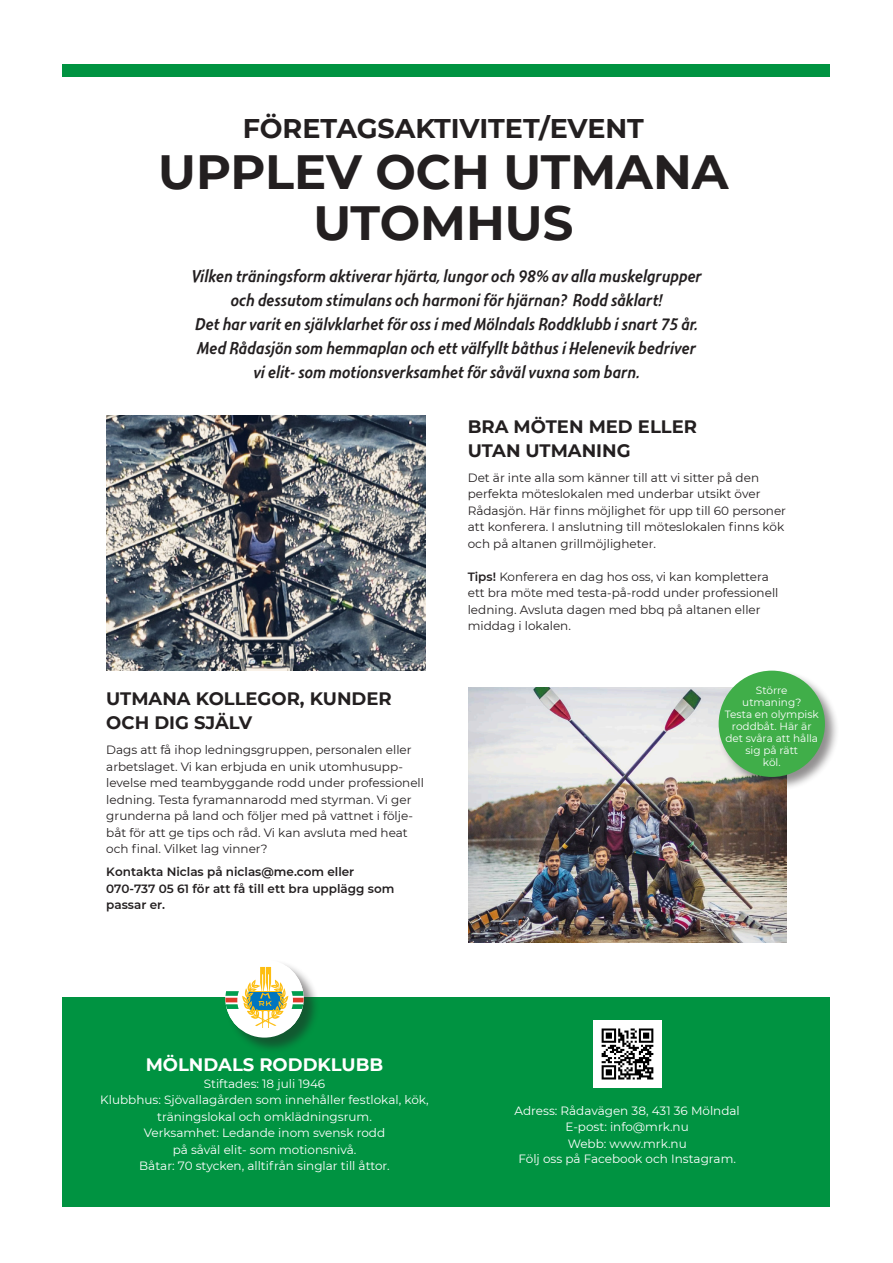
<style>
.page{position:relative;width:893px;height:1263px;background:#fff}
.page>*{position:absolute;margin:0;border:0;box-sizing:border-box;transform-origin:0 0}
.t1{font:700 48px "Montserrat";color:#231f20}
.t2{font:700 27px "Montserrat";color:#231f20}
.t3{font:italic 18px "Montara";color:#231f20}
.t4{font:700 18px/24px "Montserrat";color:#231f20}
.t5{font:700 18px "Montserrat";color:#fff}
.t6{font:12px/16.5px "Montserrat";color:#231f20}
.t7{font:12px/16.5px "Montserrat";color:#fff;text-align:center}
.t8{font:600 12px/16.5px "Montserrat";color:#231f20}
.t9{font:10.5px/12px "Montserrat";color:#fff;text-align:center}
.s1{font-weight:600}
</style>
<div class="page">
<img style="left:468px;top:688px;width:318px;height:255px">
<img style="left:107px;top:415px;width:318px;height:256px">
<div style="left:717px;top:669px;width:123px;height:122px;background:#231f20;opacity:.5"></div>
<div style="left:719px;top:671px;width:106px;height:106px;background:#40ae49;border-radius:50%"></div>
<div style="left:62px;top:997px;width:767px;height:209px;background:#009341"></div>
<div style="left:62px;top:64px;width:767px;height:13px;background:#009341"></div>
<img style="left:593px;top:1020px;width:68px;height:68px">
<div style="left:226px;top:959px;width:94px;height:95px;background:#231f20;opacity:.5"></div>
<div style="left:225px;top:959px;width:79px;height:78px;background:#fff;border-radius:50%"></div>
<svg style="left:225px;top:967px;width:79px;height:61px"></svg>
<p class="t2" style="left:243px;top:109px;width:403px">FÖRETAGSAKTIVITET/EVENT</p>
<p class="t1" style="left:158px;top:137px;width:572px">UPPLEV OCH UTMANA</p>
<p class="t1" style="left:313px;top:188px;width:262px">UTOMHUS</p>
<p class="t3" style="left:191px;top:266px;width:512px">Vilken träningsform aktiverar hjärta, lungor och 98% av alla muskelgrupper</p>
<p class="t3" style="left:231px;top:290px;width:433px">och dessutom stimulans och harmoni för hjärnan? Rodd såklart!</p>
<p class="t3" style="left:195px;top:314px;width:504px">Det har varit en självklarhet för oss i med Mölndals Roddklubb i snart 75 år.</p>
<p class="t3" style="left:197px;top:338px;width:500px">Med Rådasjön som hemmaplan och ett välfyllt båthus i Helenevik bedriver</p>
<p class="t3" style="left:253px;top:362px;width:388px">vi elit- som motionsverksamhet för såväl vuxna som barn.</p>
<p class="t4" style="left:106px;top:686px;width:287px">UTMANA KOLLEGOR, KUNDER<br>OCH DIG SJÄLV</p>
<p class="t6" style="left:106px;top:741px;width:319px">Dags att få ihop ledningsgruppen, personalen eller arbetslaget. Vi kan erbjuda en unik utomhusupp&shy;levelse med teambyggande rodd under professionell ledning. Testa fyramannarodd med styrman. Vi ger grunderna på land och följer med på vattnet i följe&shy;båt för att ge tips och råd. Vi kan avsluta med heat och final. Vilket lag vinner?</p>
<p class="t8" style="left:106px;top:863px;width:290px">Kontakta Niclas på niclas@me.com eller<br>070-737 05 61 för att få till ett bra upplägg som passar er.</p>
<p class="t4" style="left:468px;top:414px;width:231px">BRA MÖTEN MED ELLER<br>UTAN UTMANING</p>
<p class="t6" style="left:468px;top:469px;width:320px">Det är inte alla som känner till att vi sitter på den perfekta möteslokalen med underbar utsikt över Rådasjön. Här finns möjlighet för upp till 60 personer att konferera. I anslutning till möteslokalen finns kök och på altanen grillmöjligheter.</p>
<p class="t6" style="left:468px;top:568px;width:312px"><span class="s1">Tips!</span> Konferera en dag hos oss, vi kan komplettera ett bra möte med testa-på-rodd under professionell ledning. Avsluta dagen med bbq på altanen eller middag i lokalen.</p>
<p class="t9" style="left:725px;top:683px;width:95px">Större<br>utmaning?<br>Testa en olympisk roddbåt. Här är det svåra att hålla sig på rätt</p>
<p class="t9" style="left:763px;top:755px;width:19px">köl.</p>
<p class="t5" style="left:146px;top:1052px;width:239px">MÖLNDALS RODDKLUBB</p>
<p class="t7" style="left:204px;top:1075px;width:123px">Stiftades: 18 juli 1946</p>
<p class="t7" style="left:100px;top:1091px;width:330px">Klubbhus: Sjövallagården som innehåller festlokal, kök, träningslokal och omklädningsrum.</p>
<p class="t7" style="left:144px;top:1124px;width:243px">Verksamhet: Ledande inom svensk rodd på såväl elit- som motionsnivå.</p>
<p class="t7" style="left:139px;top:1157px;width:252px">Båtar: 70 stycken, alltifrån singlar till åttor.</p>
<p class="t7" style="left:515px;top:1102px;width:227px">Adress: Rådavägen 38, 431 36 Mölndal</p>
<p class="t7" style="left:566px;top:1118px;width:125px">E-post: info@mrk.nu</p>
<p class="t7" style="left:568px;top:1135px;width:121px">Webb: www.mrk.nu</p>
<p class="t7" style="left:518px;top:1150px;width:219px">Följ oss på Facebook och Instagram.</p>
</div>
